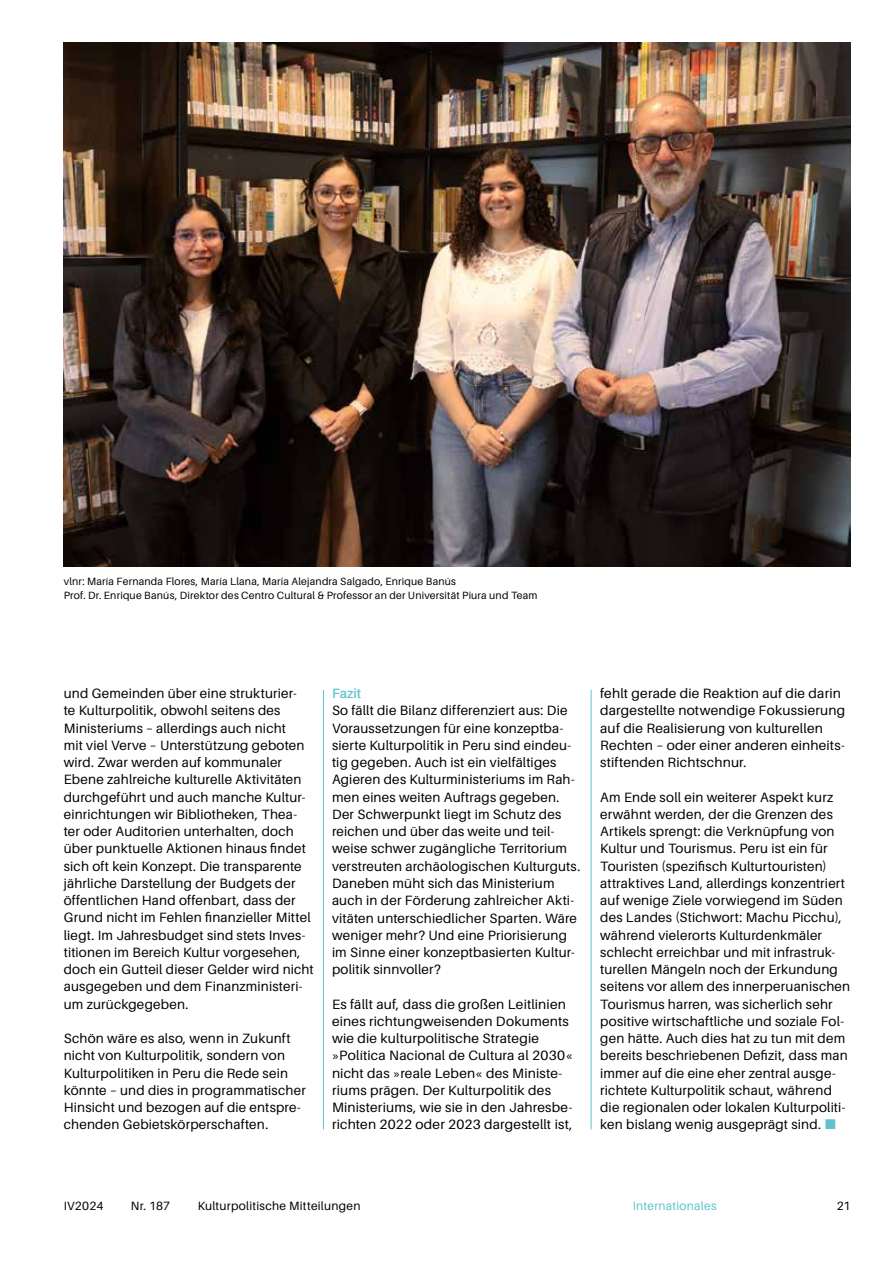
<style>
.page{position:relative;width:893px;height:1263px;background:#fff}
.page>*{position:absolute;margin:0;border:0;box-sizing:border-box;transform-origin:0 0}
.t1{font:13.5px/17.2px "Aileron";letter-spacing:.015em;color:#000}
.t2{font:600 13.5px "Aileron";letter-spacing:-.005em;color:#60c2cc}
.t3{font:12px "Aileron";letter-spacing:.02em;color:#000}
.t4{font:12px "Aileron";letter-spacing:.02em;color:#60c2cc}
.t5{font:10.5px/13.5px "Aileron";letter-spacing:.015em;color:#000}
</style>
<div class="page">
<hr style="left:323px;top:690px;width:1px;height:439px;background:#60c2cc">
<hr style="left:591px;top:690px;width:1px;height:439px;background:#60c2cc">
<img style="left:64px;top:43px;width:786px;height:524px">
<p class="t5" style="left:64px;top:575px;width:475px">vlnr: María Fernanda Flores, María Llana, María Alejandra Salgado, Enrique Banús<br>Prof. Dr. Enrique Banús, Direktor des Centro Cultural &amp; Professor an der Universität Piura und Team</p>
<p class="t1" style="left:64px;top:685px;width:252px">und Gemeinden über eine strukturier-<br>te Kulturpolitik, obwohl seitens des Ministeriums – allerdings auch nicht<br>mit viel Verve – Unterstützung geboten wird. Zwar werden auf kommunaler Ebene zahlreiche kulturelle Aktivitäten durchgeführt und auch manche Kultur&shy;einrichtungen wir Bibliotheken, Thea&shy;ter oder Auditorien unterhalten, doch über punktuelle Aktionen hinaus findet sich oft kein Konzept. Die transparente jährliche Darstellung der Budgets der öffentlichen Hand offenbart, dass der Grund nicht im Fehlen finanzieller Mittel liegt. Im Jahresbudget sind stets Inves&shy;titionen im Bereich Kultur vorgesehen, doch ein Gutteil dieser Gelder wird nicht ausgegeben und dem Finanzministeri&shy;um zurückgegeben.</p>
<p class="t1" style="left:64px;top:1030px;width:244px">Schön wäre es also, wenn in Zukunft nicht von Kulturpolitik, sondern von Kulturpolitiken in Peru die Rede sein könnte – und dies in programmatischer Hinsicht und bezogen auf die entspre&shy;chenden Gebietskörperschaften.</p>
<p class="t2" style="left:332px;top:686px;width:31px">Fazit</p>
<p class="t1" style="left:332px;top:702px;width:250px">So fällt die Bilanz differenziert aus: Die Voraussetzungen für eine konzeptba&shy;sierte Kulturpolitik in Peru sind eindeu&shy;tig gegeben. Auch ist ein vielfältiges Agieren des Kulturministeriums im Rah&shy;men eines weiten Auftrags gegeben.<br>Der Schwerpunkt liegt im Schutz des reichen und über das weite und teil&shy;weise schwer zugängliche Territorium verstreuten archäologischen Kulturguts.<br>Daneben müht sich das Ministerium auch in der Förderung zahlreicher Akti&shy;vitäten unterschiedlicher Sparten. Wäre weniger mehr? Und eine Priorisierung im Sinne einer konzeptbasierten Kultur&shy;politik sinnvoller?</p>
<p class="t1" style="left:332px;top:995px;width:242px">Es fällt auf, dass die großen Leitlinien eines richtungweisenden Dokuments wie die kulturpolitische Strategie »Política Nacional de Cultura al 2030« nicht das »reale Leben« des Ministe&shy;riums prägen. Der Kulturpolitik des Ministeriums, wie sie in den Jahresbe&shy;richten 2022 oder 2023 dargestellt ist,</p>
<p class="t1" style="left:600px;top:685px;width:247px">fehlt gerade die Reaktion auf die darin dargestellte notwendige Fokussierung auf die Realisierung von kulturellen Rechten – oder einer anderen einheits&shy;stiftenden Richtschnur.</p>
<p class="t1" style="left:600px;top:788px;width:251px">Am Ende soll ein weiterer Aspekt kurz erwähnt werden, der die Grenzen des Artikels sprengt: die Verknüpfung von Kultur und Tourismus. Peru ist ein für Touristen (spezifisch Kulturtouristen) attraktives Land, allerdings konzentriert auf wenige Ziele vorwiegend im Süden des Landes (Stichwort: Machu Picchu), während vielerorts Kulturdenkmäler schlecht erreichbar und mit infrastruk&shy;turellen Mängeln noch der Erkundung seitens vor allem des innerperuanischen Tourismus harren, was sicherlich sehr positive wirtschaftliche und soziale Fol&shy;gen hätte. Auch dies hat zu tun mit dem bereits beschriebenen Defizit, dass man immer auf die eine eher zentral ausge&shy;richtete Kulturpolitik schaut, während die regionalen oder lokalen Kulturpoliti&shy;ken bislang wenig ausgeprägt sind.</p>
<p class="t3" style="left:64px;top:1199px;width:41px">IV2024</p>
<p class="t3" style="left:131px;top:1199px;width:41px">Nr. 187</p>
<p class="t3" style="left:198px;top:1199px;width:164px">Kulturpolitische Mitteilungen</p>
<p class="t4" style="left:633px;top:1199px;width:85px">Internationales</p>
<p class="t3" style="left:837px;top:1199px;width:15px">21</p>
</div>
